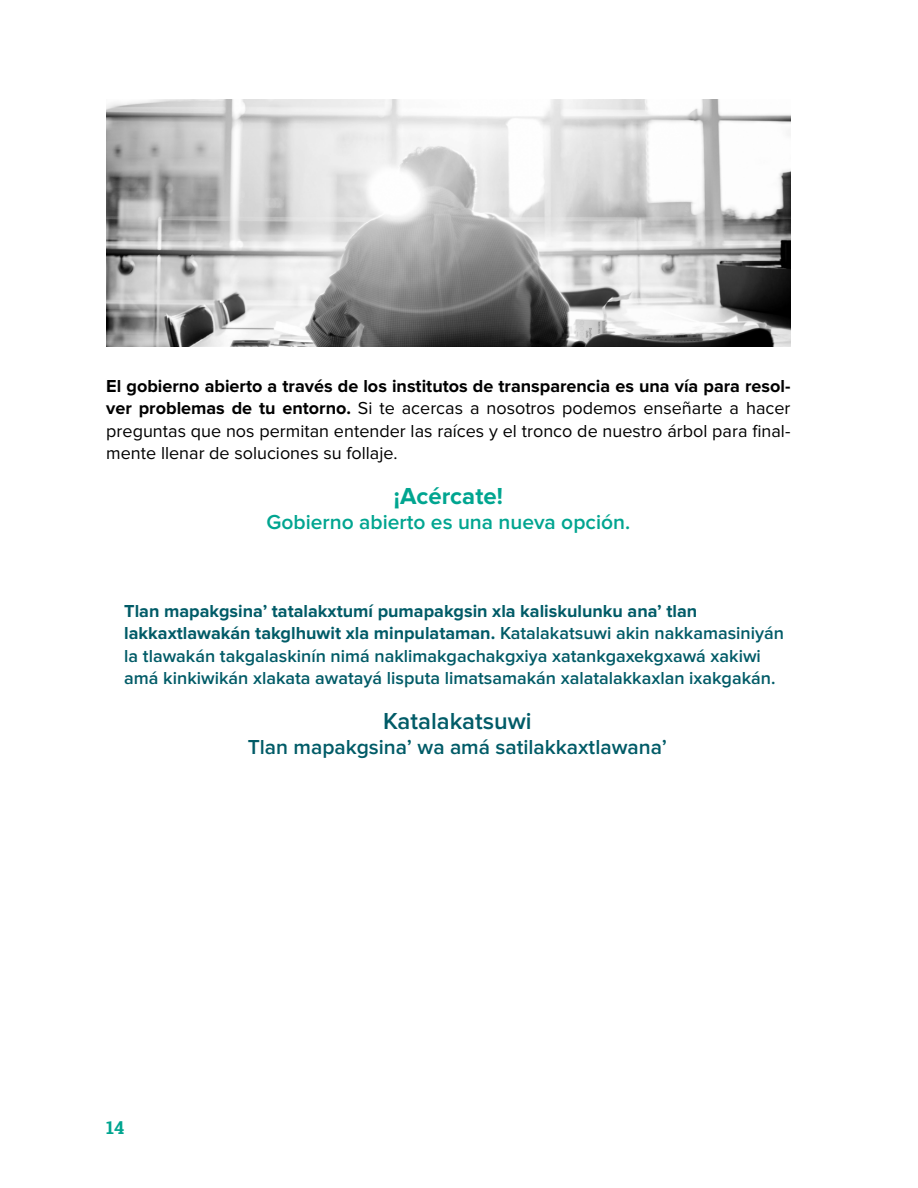
<style>
.page{position:relative;width:918px;height:1188px;background:#fff}
.page>*{position:absolute;margin:0;border:0;box-sizing:border-box;transform-origin:0 0}
.t1{font:600 24px "Proxima Nova";color:#005b67}
.t2{font:700 24px "Proxima Nova";color:#00a590}
.t3{font:600 21px "Proxima Nova";color:#005b67}
.t4{font:600 21px "Proxima Nova";color:#00a590}
.t5{font:600 18px/22.5px "Proxima Nova";color:#005b67}
.t6{font:18px/22.5px "Proxima Nova";color:#000;text-align:justify}
.t7{font:18px "Roboto Slab";color:#00a590}
.s1{font-weight:700}
</style>
<div class="page">
<img style="left:106px;top:99px;width:684px;height:247px">
<p class="t6" style="left:106px;top:375px;width:686px"><span class="s1">El gobierno abierto a través de los institutos de transparencia es una vía para resol&shy;ver problemas de tu entorno.</span> Si te acercas a nosotros podemos enseñarte a hacer preguntas que nos permitan entender las raíces y el tronco de nuestro árbol para final&shy;mente llenar de soluciones su follaje.</p>
<h1 class="t2" style="left:394px;top:485px;width:110px">¡Acércate!</h1>
<p class="t4" style="left:267px;top:513px;width:365px">Gobierno abierto es una nueva opción.</p>
<p class="t5" style="left:124px;top:600px;width:661px"><span class="s1">Tlan mapakgsina’ tatalakxtumí pumapakgsin xla kaliskulunku ana’ tlan lakkaxtlawakán takglhuwit xla minpulataman.</span> Katalakatsuwi akin nakkamasiniyán la tlawakán takgalaskinín nimá naklimakgachakgxiya xatankgaxekgxawá xakiwi amá kinkiwikán xlakata awatayá lisputa limatsamakán xalatalakkaxlan ixakgakán.</p>
<h1 class="t1" style="left:383px;top:710px;width:150px">Katalakatsuwi</h1>
<p class="t3" style="left:248px;top:738px;width:421px">Tlan mapakgsina’ wa amá satilakkaxtlawana’</p>
<p class="t7" style="left:106px;top:1115px;width:20px">14</p>
</div>
